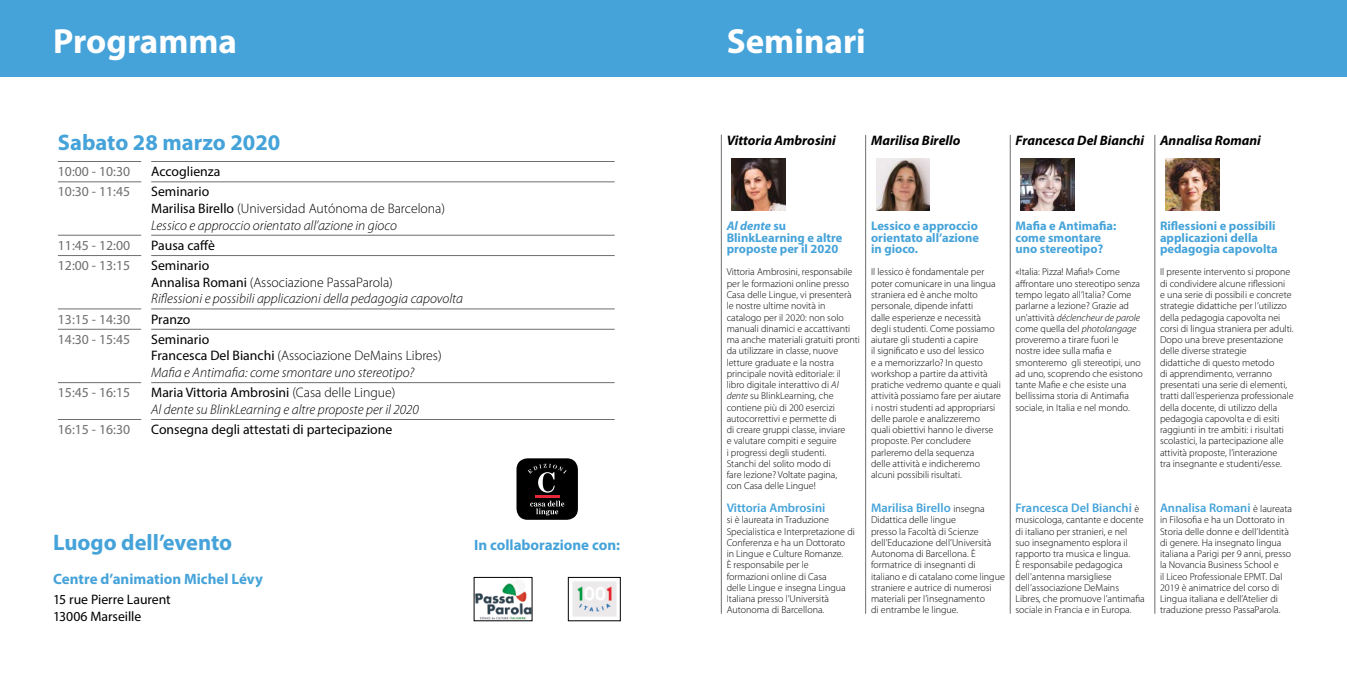
<style>
.page{position:relative;width:1347px;height:674px;background:#fff}
.page>*{position:absolute;margin:0;border:0;box-sizing:border-box;transform-origin:0 0}
.Estilo_de_párrafo_1{font:700 35px "Myriad Pro";color:#fff}
.t1{font:700 22.5px "Myriad Pro";color:#45a3d9}
.t2{font:700 15px "Myriad Pro";color:#45a3d9}
.t3{font:italic 300 13.75px/16.5px "Myriad Pro";color:#000}
.t4{font:13.75px/16.5px "Myriad Pro";color:#000}
.filete{font:13.75px "Myriad Pro";color:#706f6f}
.t5{font:italic 700 13.75px "Myriad Pro";color:#000}
.biodata{font:700 12.5px/11.2px "Myriad Pro";color:#45a3d9}
.biodata-2{font:600 12.5px "Myriad Pro";color:#45a3d9}
.biodata-3{font:300 10px/11.2px "Myriad Pro";color:#000}
.s1{font-weight:400;font-style:normal}
.s2{font-style:normal}
.s3{font-style:italic}
.s4{font-weight:300;font-size:10px;color:#000}
</style>
<div class="page">
<div style="left:0;top:0;width:1346px;height:77px;background:#45a3d9"></div>
<hr style="left:865px;top:135px;width:1px;height:478px;background:#706f6f">
<hr style="left:1154px;top:135px;width:1px;height:478px;background:#706f6f">
<hr style="left:1010px;top:135px;width:1px;height:478px;background:#706f6f">
<img style="left:1020px;top:159px;width:54px;height:51px">
<img style="left:1165px;top:159px;width:54px;height:51px">
<hr style="left:58px;top:161px;width:83px;height:1px;background:#706f6f">
<hr style="left:151px;top:161px;width:463px;height:1px;background:#706f6f">
<hr style="left:58px;top:181px;width:83px;height:1px;background:#706f6f">
<hr style="left:151px;top:181px;width:463px;height:1px;background:#706f6f">
<hr style="left:58px;top:235px;width:83px;height:1px;background:#706f6f">
<hr style="left:151px;top:235px;width:463px;height:1px;background:#706f6f">
<hr style="left:58px;top:255px;width:83px;height:1px;background:#706f6f">
<hr style="left:151px;top:255px;width:463px;height:1px;background:#706f6f">
<hr style="left:58px;top:308px;width:83px;height:1px;background:#706f6f">
<hr style="left:151px;top:308px;width:463px;height:1px;background:#706f6f">
<hr style="left:58px;top:329px;width:83px;height:1px;background:#706f6f">
<hr style="left:151px;top:329px;width:463px;height:1px;background:#706f6f">
<hr style="left:58px;top:382px;width:83px;height:1px;background:#706f6f">
<hr style="left:151px;top:382px;width:463px;height:1px;background:#706f6f">
<hr style="left:58px;top:419px;width:83px;height:1px;background:#706f6f">
<hr style="left:151px;top:419px;width:463px;height:1px;background:#706f6f">
<img style="left:732px;top:159px;width:53px;height:51px">
<hr style="left:721px;top:134px;width:1px;height:479px;background:#706f6f">
<img style="left:876px;top:159px;width:53px;height:51px">
<div style="left:516px;top:458px;width:62px;height:61px;background:#000;border-radius:11px"></div>
<hr style="left:535px;top:495px;width:24px;height:3px;background:#e62737">
<svg style="left:530px;top:500px;width:34px;height:15px"></svg>
<svg style="left:527px;top:463px;width:40px;height:29px"></svg>
<img style="left:572px;top:581px;width:45px;height:36px">
<div style="left:568px;top:577px;width:52px;height:43px;border:1px solid #000"></div>
<img style="left:476px;top:579px;width:54px;height:39px">
<p class="Estilo_de_párrafo_1" style="left:53px;top:18px;width:185px">Programma</p>
<p class="Estilo_de_párrafo_1" style="left:726px;top:18px;width:141px">Seminari</p>
<p class="t1" style="left:58px;top:127px;width:224px">Sabato 28 marzo 2020</p>
<p class="t5" style="left:726px;top:132px;width:111px">Vittoria Ambrosini</p>
<p class="t5" style="left:871px;top:132px;width:91px">Marilisa Birello</p>
<p class="t5" style="left:1015px;top:132px;width:130px">Francesca Del Bianchi</p>
<p class="t5" style="left:1160px;top:132px;width:102px">Annalisa Romani</p>
<p class="filete" style="left:58px;top:163px;width:74px">10:00 - 10:30</p>
<p class="t4" style="left:151px;top:163px;width:71px">Accoglienza</p>
<p class="filete" style="left:58px;top:183px;width:74px">10:30 - 11:45</p>
<p class="t3" style="left:151px;top:183px;width:295px"><span class="s1">Seminario<br>Marilisa Birello</span> <span class="s2">(Universidad Autónoma de Barcelona)<br></span>Lessico e approccio orientato all’azione in gioco</p>
<p class="filete" style="left:58px;top:236px;width:74px">11:45 - 12:00</p>
<p class="t4" style="left:151px;top:236px;width:65px">Pausa caffè</p>
<p class="filete" style="left:58px;top:257px;width:74px">12:00 - 13:15</p>
<p class="t3" style="left:151px;top:257px;width:313px"><span class="s1">Seminario<br>Annalisa Romani</span> <span class="s2">(Associazione PassaParola)<br></span>Riflessioni e possibili applicazioni della pedagogia capovolta</p>
<p class="filete" style="left:58px;top:310px;width:74px">13:15 - 14:30</p>
<p class="t4" style="left:151px;top:310px;width:41px">Pranzo</p>
<p class="filete" style="left:58px;top:330px;width:74px">14:30 - 15:45</p>
<p class="t3" style="left:151px;top:331px;width:292px"><span class="s1">Seminario<br>Francesca Del Bianchi</span> <span class="s2">(Associazione DeMains Libres)<br></span>Mafia e Antimafia: come smontare uno stereotipo?</p>
<p class="filete" style="left:58px;top:384px;width:74px">15:45 - 16:15</p>
<p class="t3" style="left:151px;top:384px;width:269px"><span class="s1">Maria Vittoria Ambrosini</span> <span class="s2">(Casa delle Lingue)<br></span>Al dente su BlinkLearning e altre proposte per il 2020</p>
<p class="filete" style="left:58px;top:421px;width:74px">16:15 - 16:30</p>
<p class="t4" style="left:151px;top:421px;width:243px">Consegna degli attestati di partecipazione</p>
<p class="biodata" style="left:1015px;top:220px;width:102px">Mafia e Antimafia: come smontare uno stereotipo?</p>
<p class="biodata-3" style="left:1015px;top:266px;width:129px">«Italia: Pizza! Mafia!» Come affrontare uno stereotipo senza tempo legato all’Italia? Come parlarne a lezione? Grazie ad un’attività <span class="s3">déclencheur de parole </span>come quella del <span class="s3">photolangage </span>proveremo a tirare fuori le nostre idee sulla mafia e smonteremo gli stereotipi, uno ad uno, scoprendo che esistono tante Mafie e che esiste una bellissima storia di Antimafia sociale, in Italia e nel mondo.</p>
<p class="biodata" style="left:1160px;top:220px;width:119px">Riflessioni e possibili applicazioni della pedagogia capovolta</p>
<p class="biodata-3" style="left:1160px;top:266px;width:135px">Il presente intervento si propone di condividere alcune riflessioni<br>e una serie di possibili e concrete strategie didattiche per l’utilizzo della pedagogia capovolta nei corsi di lingua straniera per adulti.</p>
<p class="biodata-3" style="left:1160px;top:334px;width:135px">Dopo una breve presentazione delle diverse strategie<br>didattiche di questo metodo<br>di apprendimento, verranno presentati una serie di elementi, tratti dall’esperienza professionale della docente, di utilizzo della pedagogia capovolta e di esiti raggiunti in tre ambiti: i risultati scolastici, la partecipazione alle attività proposte, l’interazione<br>tra insegnante e studenti/esse.</p>
<p class="biodata-2" style="left:1160px;top:499px;width:134px">Annalisa Romani <span class="s4">è laureata</span></p>
<p class="biodata-3" style="left:1160px;top:514px;width:133px">in Filosofia e ha un Dottorato in<br>Storia delle donne e dell’Identità di genere. Ha insegnato lingua italiana a Parigi per 9 anni, presso la Novancia Business School e<br>il Liceo Professionale EPMT. Dal<br>2019 è animatrice del corso di<br>Lingua italiana e dell’Atelier di traduzione presso PassaParola.</p>
<p class="biodata" style="left:726px;top:220px;width:117px"><span class="s3">Al dente</span> su<br>BlinkLearning e altre proposte per il 2020</p>
<p class="biodata-3" style="left:726px;top:266px;width:135px">Vittoria Ambrosini, responsabile per le formazioni online presso<br>Casa delle Lingue, vi presenterà le nostre ultime novità in catalogo per il 2020: non solo manuali dinamici e accattivanti ma anche materiali gratuiti pronti da utilizzare in classe, nuove letture graduate e la nostra principale novità editoriale: il libro digitale interattivo di <span class="s3">Al dente</span> su BlinkLearning, che contiene più di 200 esercizi autocorrettivi e permette di<br>di creare gruppi classe, inviare<br>e valutare compiti e seguire<br>i progressi degli studenti.</p>
<p class="biodata-3" style="left:726px;top:457px;width:112px">Stanchi del solito modo di fare lezione? Voltate pagina, con Casa delle Lingue!</p>
<p class="biodata-2" style="left:726px;top:499px;width:100px">Vittoria Ambrosini</p>
<p class="biodata-3" style="left:726px;top:514px;width:130px">si è laureata in Traduzione<br>Specialistica e Interpretazione di<br>Conferenza e ha un Dottorato in Lingue e Culture Romanze.</p>
<p class="biodata-3" style="left:726px;top:559px;width:121px">È responsabile per le formazioni online di Casa delle Lingue e insegna Lingua<br>Italiana presso l’Università<br>Autonoma di Barcellona.</p>
<p class="biodata" style="left:871px;top:220px;width:109px;text-align:justify">Lessico e approccio orientato all’azione in gioco.</p>
<p class="biodata-3" style="left:871px;top:266px;width:131px">Il lessico è fondamentale per poter comunicare in una lingua straniera ed è anche molto personale, dipende infatti<br>dalle esperienze e necessità degli studenti. Come possiamo aiutare gli studenti a capire<br>il significato e uso del lessico<br>e a memorizzarlo? In questo workshop a partire da attività pratiche vedremo quante e quali attività possiamo fare per aiutare i nostri studenti ad appropriarsi delle parole e analizzeremo quali obiettivi hanno le diverse proposte. Per concludere parleremo della sequenza<br>delle attività e indicheremo alcuni possibili risultati.</p>
<p class="biodata-2" style="left:871px;top:499px;width:115px">Marilisa Birello <span class="s4">insegna</span></p>
<p class="biodata-3" style="left:871px;top:514px;width:135px">Didattica delle lingue<br>presso la Facoltà di Scienze dell’Educazione dell’Università<br>Autonoma di Barcellona. È formatrice di insegnanti di italiano e di catalano come lingue straniere e autrice di numerosi materiali per l’insegnamento<br>di entrambe le lingue.</p>
<p class="biodata-2" style="left:1015px;top:499px;width:125px">Francesca Del Bianchi <span class="s4">è</span></p>
<p class="biodata-3" style="left:1015px;top:514px;width:131px">musicologa, cantante e docente di italiano per stranieri, e nel<br>suo insegnamento esplora il rapporto tra musica e lingua.<br>È responsabile pedagogica dell’antenna marsigliese dell’associazione DeMains<br>Libres, che promuove l’antimafia sociale in Francia e in Europa.</p>
<p class="t1" style="left:53px;top:527px;width:181px">Luogo dell’evento</p>
<p class="t2" style="left:474px;top:535px;width:147px">In collaborazione con:</p>
<p class="t2" style="left:53px;top:569px;width:211px">Centre d’animation Michel Lévy</p>
<p class="t4" style="left:53px;top:591px;width:119px">15 rue Pierre Laurent<br>13006 Marseille</p>
</div>
